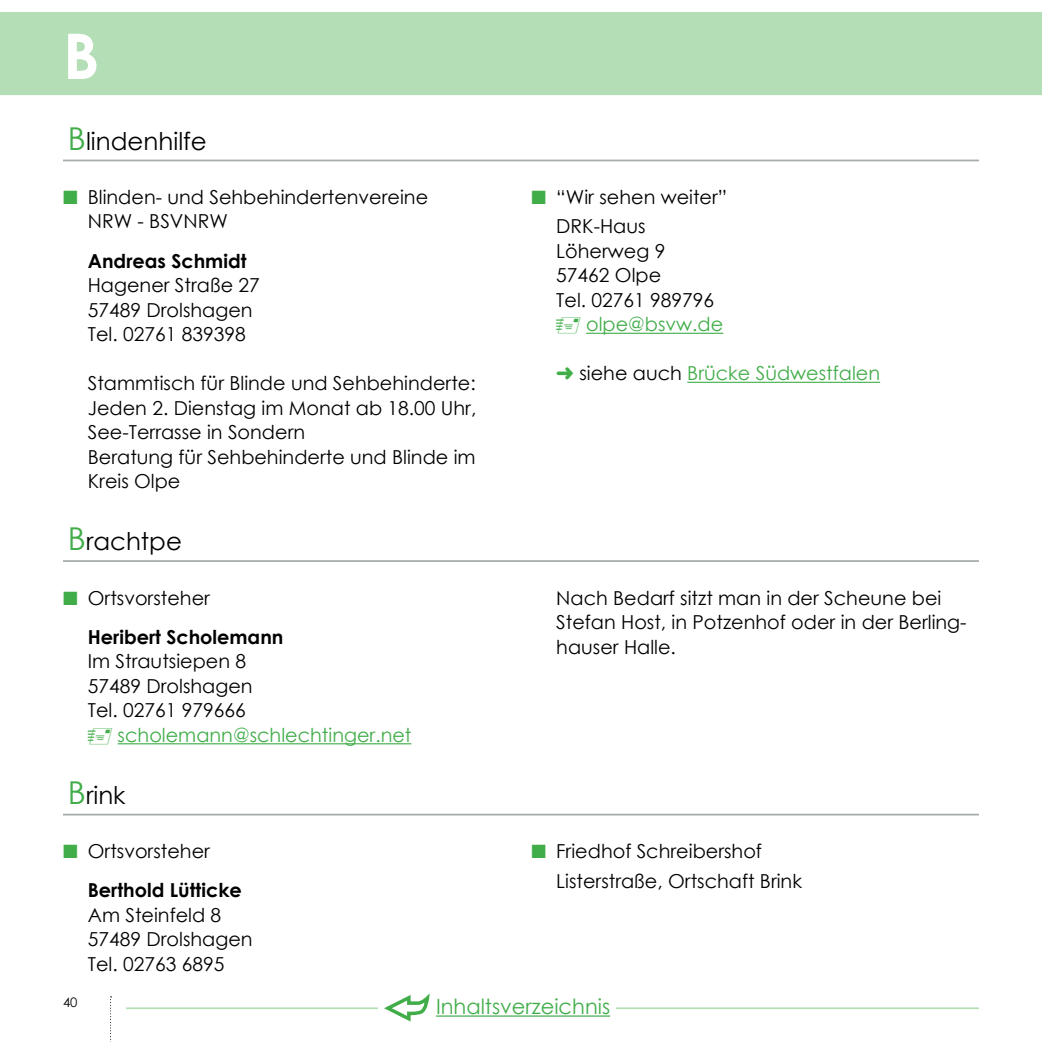
<style>
.page{position:relative;width:1042px;height:1042px;background:#fff}
.page>*{position:absolute;margin:0;border:0;box-sizing:border-box;transform-origin:0 0}
.Buchstabe{font:700 63px "Century Gothic";color:#fff}
.Subline_1{font:24.5px "Century Gothic";color:#000}
.t1{font:21px "Century Gothic";color:#41ad49}
.Fleßtext_11pt{font:19.25px/24.5px "Century Gothic";color:#000}
.Fleßtext_11pt-2{font:19.25px "Century Gothic";color:#41ad49}
.Subline_3{font:700 19.25px "Century Gothic";color:#000}
.t2{font:13.12px "Century Gothic";color:#000}
.s1{font-size:31.5px;color:#41ad49}
.s2{color:#41ad49}
.s3{color:#000}
</style>
<div class="page">
<svg style="left:110px;top:996px;width:2px;height:46px"></svg>
<div style="left:0;top:12px;width:1042px;height:83px;background:#b3deb6"></div>
<hr style="left:126px;top:1007px;width:853px;height:2px;background:#41ad49">
<div style="left:378px;top:991px;width:54px;height:35px;background:#fff"></div>
<div style="left:431px;top:998px;width:184px;height:16px;background:#fff"></div>
<hr style="left:436px;top:1015px;width:174px;height:1px;background:#41ad49">
<svg style="left:384px;top:993px;width:46px;height:29px"></svg>
<hr style="left:63px;top:160px;width:916px;height:1px;background:#a5acab">
<hr style="left:586px;top:333px;width:137px;height:1px;background:#41ad49">
<hr style="left:687px;top:382px;width:193px;height:1px;background:#41ad49">
<hr style="left:63px;top:560px;width:916px;height:2px;background:#a5acab">
<hr style="left:118px;top:743px;width:293px;height:1px;background:#41ad49">
<hr style="left:63px;top:814px;width:916px;height:1px;background:#a5acab">
<svg style="left:1026px;top:12px;width:16px;height:4px"></svg>
<p class="Buchstabe" style="left:63px;top:8px;width:38px">B</p>
<p class="Subline_1" style="left:68px;top:124px;width:140px"><span class="s1">B</span>lindenhilfe</p>
<p class="Fleßtext_11pt" style="left:88px;top:184px;width:342px;text-indent:-25px"><span class="s2">■</span> Blinden- und Sehbehindertenvereine<br>NRW - BSVNRW</p>
<p class="Subline_3" style="left:88px;top:246px;width:160px">Andreas Schmidt</p>
<p class="Fleßtext_11pt" style="left:88px;top:273px;width:174px">Hagener Straße 27</p>
<p class="Fleßtext_11pt" style="left:88px;top:297px;width:166px">57489 Drolshagen</p>
<p class="Fleßtext_11pt" style="left:88px;top:322px;width:159px">Tel. 02761 839398</p>
<p class="Fleßtext_11pt" style="left:88px;top:371px;width:389px">Stammtisch für Blinde und Sehbehinderte:</p>
<p class="Fleßtext_11pt" style="left:88px;top:395px;width:390px">Jeden 2. Dienstag im Monat ab 18.00 Uhr,<br>See-Terrasse in Sondern</p>
<p class="Fleßtext_11pt" style="left:88px;top:444px;width:389px">Beratung für Sehbehinderte und Blinde im<br>Kreis Olpe</p>
<p class="Subline_1" style="left:68px;top:524px;width:115px"><span class="s1">B</span>rachtpe</p>
<p class="Fleßtext_11pt" style="left:63px;top:585px;width:148px"><span class="s2">■</span> Ortsvorsteher</p>
<p class="Subline_3" style="left:88px;top:622px;width:197px">Heribert Scholemann</p>
<p class="Fleßtext_11pt" style="left:88px;top:649px;width:160px">Im Strautsiepen 8</p>
<p class="Fleßtext_11pt" style="left:88px;top:673px;width:166px">57489 Drolshagen</p>
<p class="Fleßtext_11pt" style="left:88px;top:698px;width:159px">Tel. 02761 979666</p>
<p class="Fleßtext_11pt-2" style="left:118px;top:721px;width:295px">scholemann@schlechtinger.net</p>
<p class="Subline_1" style="left:68px;top:778px;width:59px"><span class="s1">B</span>rink</p>
<p class="Fleßtext_11pt" style="left:63px;top:838px;width:148px"><span class="s2">■</span> Ortsvorsteher</p>
<p class="Subline_3" style="left:88px;top:876px;width:156px">Berthold Lütticke</p>
<p class="Fleßtext_11pt" style="left:88px;top:902px;width:135px">Am Steinfeld 8</p>
<p class="Fleßtext_11pt" style="left:88px;top:927px;width:166px">57489 Drolshagen</p>
<p class="Fleßtext_11pt" style="left:88px;top:951px;width:138px">Tel. 02763 6895</p>
<p class="Fleßtext_11pt" style="left:531px;top:184px;width:197px"><span class="s2">■</span> “Wir sehen weiter”</p>
<p class="Fleßtext_11pt" style="left:556px;top:214px;width:91px">DRK-Haus</p>
<p class="Fleßtext_11pt" style="left:556px;top:238px;width:111px">Löherweg 9</p>
<p class="Fleßtext_11pt" style="left:556px;top:263px;width:106px">57462 Olpe</p>
<p class="Fleßtext_11pt" style="left:556px;top:287px;width:159px">Tel. 02761 989796</p>
<p class="Fleßtext_11pt-2" style="left:586px;top:311px;width:139px">olpe@bsvw.de</p>
<p class="Fleßtext_11pt-2" style="left:579px;top:360px;width:302px"><span class="s3">siehe auch</span> Brücke Südwestfalen</p>
<p class="Fleßtext_11pt" style="left:556px;top:585px;width:412px">Nach Bedarf sitzt man in der Scheune bei<br>Stefan Host, in Potzenhof oder in der Berling&shy;hauser Halle.</p>
<p class="Fleßtext_11pt" style="left:531px;top:838px;width:232px"><span class="s2">■</span> Friedhof Schreibershof</p>
<p class="Fleßtext_11pt" style="left:556px;top:868px;width:247px">Listerstraße, Ortschaft Brink</p>
<p class="t2" style="left:63px;top:993px;width:16px">40</p>
<p class="t1" style="left:436px;top:992px;width:176px">Inhaltsverzeichnis</p>
</div>
